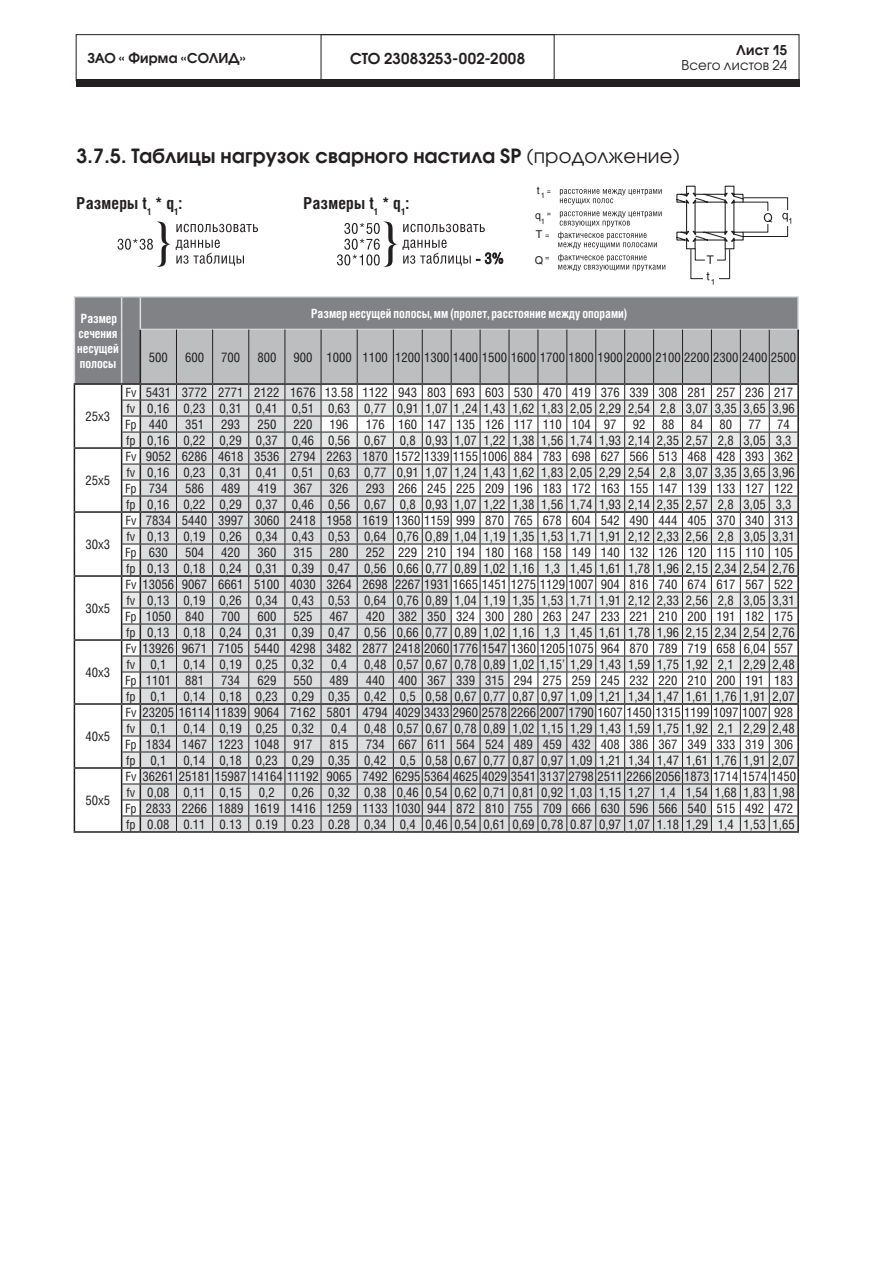
<style>
.page{position:relative;width:893px;height:1263px;background:#fff}
.page>*{position:absolute;margin:0;border:0;box-sizing:border-box;transform-origin:0 0}
.t1{font:600 19.5px "Avant Garde Gothic C";letter-spacing:.01em;color:#231f20}
.t2{font:700 16.5px "Helios Cond";letter-spacing:.01em;color:#231f20}
.t3{font:600 15px "Avant Garde Gothic C";letter-spacing:.015em;color:#231f20}
.t4{font:600 13.5px "Avant Garde Gothic C";letter-spacing:.01em;color:#231f20}
.t5{font:13.5px "Avant Garde Gothic C";letter-spacing:.01em;color:#231f20}
.t6{font:13.2px/16px "Helios Cond";color:#231f20}
.t7{font:700 12.75px/15px "Helios Cond";color:#fff;scale:.95 1}
.t8{font:10.65px "Helios";color:#231f20}
.s1{font-weight:400}
.s2{font-size:12.75px}
</style>
<div class="page">
<div style="left:76px;top:80px;width:723px;height:7px;background:#231f20"></div>
<svg style="left:75px;top:34px;width:725px;height:47px"></svg>
<div style="left:75px;top:297px;width:722px;height:86px;background:#808285"></div>
<hr style="left:74px;top:297px;width:1px;height:32px;background:#dcddde">
<hr style="left:74px;top:329px;width:1px;height:54px;background:#dcddde">
<hr style="left:74px;top:296px;width:48px;height:1px;background:#dcddde">
<hr style="left:121px;top:297px;width:1px;height:32px;background:#dcddde">
<svg style="left:122px;top:296px;width:18px;height:1px"></svg>
<hr style="left:140px;top:297px;width:1px;height:32px;background:#dcddde">
<hr style="left:140px;top:296px;width:36px;height:1px;background:#dcddde">
<hr style="left:176px;top:296px;width:37px;height:1px;background:#dcddde">
<hr style="left:213px;top:296px;width:36px;height:1px;background:#dcddde">
<hr style="left:249px;top:296px;width:36px;height:1px;background:#dcddde">
<hr style="left:285px;top:296px;width:36px;height:1px;background:#dcddde">
<hr style="left:321px;top:296px;width:36px;height:1px;background:#dcddde">
<hr style="left:357px;top:296px;width:36px;height:1px;background:#dcddde">
<svg style="left:393px;top:296px;width:376px;height:1px"></svg>
<hr style="left:769px;top:296px;width:30px;height:1px;background:#dcddde">
<hr style="left:797px;top:297px;width:2px;height:32px;background:#dcddde">
<hr style="left:74px;top:383px;width:48px;height:2px;background:#231f20">
<hr style="left:74px;top:447px;width:48px;height:2px;background:#231f20">
<hr style="left:74px;top:511px;width:48px;height:2px;background:#231f20">
<hr style="left:74px;top:575px;width:48px;height:2px;background:#231f20">
<hr style="left:74px;top:639px;width:48px;height:2px;background:#231f20">
<hr style="left:74px;top:703px;width:48px;height:2px;background:#231f20">
<svg style="left:74px;top:385px;width:1px;height:446px"></svg>
<hr style="left:74px;top:767px;width:48px;height:2px;background:#231f20">
<hr style="left:74px;top:831px;width:48px;height:2px;background:#231f20">
<svg style="left:121px;top:329px;width:678px;height:504px"></svg>
<hr style="left:769px;top:831px;width:30px;height:2px;background:#231f20">
<svg style="left:676px;top:185px;width:115px;height:100px"></svg>
<svg style="left:118px;top:221px;width:140px;height:46px"></svg>
<svg style="left:337px;top:221px;width:166px;height:46px"></svg>
<svg style="left:547px;top:189px;width:115px;height:16px"></svg>
<svg style="left:545px;top:211px;width:120px;height:60px"></svg>
<p class="t4" style="left:87px;top:50px;width:160px">ЗАО « Фирма «СОЛИД»</p>
<p class="t3" style="left:350px;top:49px;width:176px">СТО 23083253-002-2008</p>
<p class="t4" style="left:736px;top:42px;width:53px">Лист 15</p>
<p class="t5" style="left:681px;top:58px;width:107px">Всего листов 24</p>
<h1 class="t1" style="left:77px;top:144px;width:605px">3.7.5. Таблицы нагрузок сварного настила SP <span class="s1">(продолжение)</span></h1>
<p class="t2" style="left:77px;top:193px;width:107px">Размеры t<sub>1</sub> * q<sub>1</sub>:</p>
<p class="t2" style="left:303px;top:193px;width:107px">Размеры t<sub>1</sub> * q<sub>1</sub>:</p>
<p class="t8" style="left:537px;top:184px;width:10px">t<sub>1</sub></p>
<p class="t8" style="left:535px;top:209px;width:11px">q<sub>1</sub></p>
<p class="t8" style="left:536px;top:228px;width:8px">T</p>
<p class="t8" style="left:535px;top:253px;width:10px">Q</p>
<p class="t7" style="left:77px;top:310px;width:45px">Размер сечения несущей полосы</p>
<p class="t7" style="left:311px;top:305px;width:335px">Размер несущей полосы, мм (пролет, расстояние между опорами)</p>
<p class="t6" style="left:149px;top:349px;width:21px">500</p>
<p class="t6" style="left:185px;top:349px;width:21px">600</p>
<p class="t6" style="left:221px;top:349px;width:21px">700</p>
<p class="t6" style="left:257px;top:349px;width:21px">800</p>
<p class="t6" style="left:293px;top:349px;width:504px">900 1000 1100 1200 1300 1400 1500 1600 1700 1800 1900 2000 2100 2200 2300 2400 2500</p>
<p class="t6" style="left:86px;top:408px;width:26px">25x3</p>
<p class="t6" style="left:86px;top:472px;width:26px">25x5</p>
<p class="t6" style="left:86px;top:536px;width:26px">30x3</p>
<p class="t6" style="left:86px;top:600px;width:26px">30x5</p>
<p class="t6" style="left:86px;top:664px;width:26px">40x3</p>
<p class="t6" style="left:86px;top:728px;width:26px">40x5</p>
<p class="t6" style="left:86px;top:792px;width:26px">50x5</p>
<p class="t6" style="left:125px;top:384px;width:671px"><span class="s2">Fv</span> 5431 3772 2771 2122 1676 13.58 1122 943 803 693 603 530 470 419 376 339 308 281 257 236 217 <span class="s2">fv</span> 0,16 0,23 0,31 0,41 0,51 0,63 0,77 0,91 1,07 1 ,24 1,43 1,62 1,83 2,05 2,29 2,54 2,8 3,07 3,35 3,65 3,96<br><span class="s2">Fp</span> 440</p>
<p class="t6" style="left:126px;top:416px;width:667px;text-align:right">176 160 147 135 126 117 110 104 97 92 88 84 80 77 74<br><span class="s2">fp</span> 0,16 0,22 0,29 0,37 0,46 0,56 0,67 0,8 0,93 1,07 1,22 1,38 1,56 1,74 1,93 2,14 2,35 2,57 2,8 3,05 3,3</p>
<p class="t6" style="left:185px;top:416px;width:21px">351</p>
<p class="t6" style="left:221px;top:416px;width:21px">293</p>
<p class="t6" style="left:257px;top:416px;width:21px">250</p>
<p class="t6" style="left:293px;top:416px;width:21px">220</p>
<p class="t6" style="left:330px;top:416px;width:21px">196</p>
<p class="t6" style="left:125px;top:448px;width:671px"><span class="s2">Fv</span> 9052 6286 4618 3536 2794 2263 1870 1572 1339 1155 1006 884 783 698 627 566 513 468 428 393 362 <span class="s2">fv</span> 0,16 0,23 0,31 0,41 0,51 0,63 0,77 0,91 1,07 1,24 1,43 1,62 1,83 2,05 2,29 2,54 2,8 3,07 3,35 3,65 3,96<br><span class="s2">Fp</span> 734</p>
<p class="t6" style="left:126px;top:480px;width:668px;text-align:right">293 266 245 225 209 196 183 172 163 155 147 139 133 127 122<br><span class="s2">fp</span> 0,16 0,22 0,29 0,37 0,46 0,56 0,67 0,8 0,93 1,07 1,22 1,38 1,56 1,74 1,93 2,14 2,35 2,57 2,8 3,05 3,3</p>
<p class="t6" style="left:185px;top:480px;width:21px">586</p>
<p class="t6" style="left:221px;top:480px;width:21px">489</p>
<p class="t6" style="left:257px;top:480px;width:21px">419</p>
<p class="t6" style="left:293px;top:480px;width:21px">367</p>
<p class="t6" style="left:330px;top:480px;width:21px">326</p>
<p class="t6" style="left:125px;top:512px;width:671px"><span class="s2">Fv</span> 7834 5440 3997 3060 2418 1958 1619 1360 1159 999 870 765 678 604 542 490 444 405 370 340 313 <span class="s2">fv</span> 0,13 0,19 0,26 0,34 0,43 0,53 0,64 0,76 O,89 1,04 1,19 1,35 1,53 1,71 1,91 2,12 2,33 2,56 2,8 3,05 3,31<br><span class="s2">Fp</span> 630</p>
<p class="t6" style="left:126px;top:544px;width:670px;text-align:right">252 229 210 194 180 168 158 149 140 132 126 120 115 110 105<br><span class="s2">fp</span> 0,13 0,18 0,24 0,31 0,39 0,47 0,56 0,66 0,77 0,89 1,02 1,16 1,3 1,45 1,61 1,78 1,96 2,15 2,34 2,54 2,76</p>
<p class="t6" style="left:185px;top:544px;width:21px">504</p>
<p class="t6" style="left:221px;top:544px;width:21px">420</p>
<p class="t6" style="left:257px;top:544px;width:21px">360</p>
<p class="t6" style="left:293px;top:544px;width:21px">315</p>
<p class="t6" style="left:330px;top:544px;width:21px">280</p>
<p class="t6" style="left:125px;top:576px;width:671px"><span class="s2">Fv</span> 13056 9067 6661 5100 4030 3264 2698 2267 1931 1665 1451 1275 1129 1007 904 816 740 674 617 567 522 <span class="s2">fv</span> 0,13 0,19 0,26 0,34 0,43 0,53 0,64 0,76 0,89 1,04 1,19 1,35 1,53 1,71 1,91 2,12 2,33 2,56 2,8 3,05 3,31<br><span class="s2">Fp</span> 1050 840</p>
<p class="t6" style="left:126px;top:608px;width:670px;text-align:right">420 382 350 324 300 280 263 247 233 221 210 200 191 182 175<br><span class="s2">fp</span> 0,13 0,18 0,24 0,31 0,39 0,47 0,56 0,66 0,77 0,89 1,02 1,16 1,3 1,45 1,61 1,78 1,96 2,15 2,34 2,54 2,76</p>
<p class="t6" style="left:221px;top:608px;width:21px">700</p>
<p class="t6" style="left:257px;top:608px;width:21px">600</p>
<p class="t6" style="left:293px;top:608px;width:21px">525</p>
<p class="t6" style="left:330px;top:608px;width:21px">467</p>
<p class="t6" style="left:126px;top:640px;width:669px"><span class="s2">Fv</span> 13926 9671 7105 5440 4298 3482 2877 2418 2060 1776 1547 1360 1205 1075 964 870 789 719 658 6,04 557 <span class="s2">fv</span> 0,1</p>
<p class="t6" style="left:183px;top:656px;width:132px">0,14 0,19 0,25 0,32</p>
<p class="t6" style="left:331px;top:656px;width:17px">0,4</p>
<p class="t6" style="left:364px;top:656px;width:432px">0,48 0,57 0,67 0,78 0,89 1,02 1,15’ 1,29 1,43 1,59 1,75 1,92 2,1 2,29 2,48</p>
<p class="t6" style="left:125px;top:672px;width:80px"><span class="s2">Fp</span> 1101 881</p>
<p class="t6" style="left:221px;top:672px;width:21px">734</p>
<p class="t6" style="left:257px;top:672px;width:21px">629</p>
<p class="t6" style="left:293px;top:672px;width:21px">550</p>
<p class="t6" style="left:330px;top:672px;width:21px">489</p>
<p class="t6" style="left:366px;top:672px;width:429px">440 400 367 339 315 294 275 259 245 232 220 210 200 191 183</p>
<p class="t6" style="left:126px;top:688px;width:42px"><span class="s2">fp</span> 0,1</p>
<p class="t6" style="left:183px;top:688px;width:613px">0,14 0,18 0,23 0,29 0,35 0,42 0,5 0,58 0,67 0,77 0,87 0,97 1,09 1,21 1,34 1,47 1,61 1,76 1,91 2,07</p>
<p class="t6" style="left:126px;top:704px;width:669px"><span class="s2">Fv</span> 23205 16114 11839 9064 7162 5801 4794 4029 3433 2960 2578 2266 2007 1790 1607 1450 1315 1199 1097 1007 928 <span class="s2">fv</span> 0,1</p>
<p class="t6" style="left:183px;top:720px;width:132px">0,14 0,19 0,25 0,32</p>
<p class="t6" style="left:331px;top:720px;width:17px">0,4</p>
<p class="t6" style="left:364px;top:720px;width:432px">0,48 0,57 0,67 0,78 0,89 1,02 1,15 1,29 1,43 1,59 1,75 1,92 2,1 2,29 2,48</p>
<p class="t6" style="left:125px;top:736px;width:189px"><span class="s2">Fp</span> 1834 1467 1223 1048 917</p>
<p class="t6" style="left:330px;top:736px;width:21px">815</p>
<p class="t6" style="left:366px;top:736px;width:429px">734 667 611 564 524 489 459 432 408 386 367 349 333 319 306</p>
<p class="t6" style="left:126px;top:752px;width:42px"><span class="s2">fp</span> 0,1</p>
<p class="t6" style="left:183px;top:752px;width:613px">0,14 0,18 0,23 0,29 0,35 0,42 0,5 0,58 0,67 0,77 0,87 0,97 1,09 1,21 1,34 1,47 1,61 1,76 1,91 2,07</p>
<p class="t6" style="left:126px;top:768px;width:672px"><span class="s2">Fv</span> 36261 25181 15987 14164 11192 9065 7492 6295 5364 4625 4029 3541 3137 2798 2511 2266 2056 1873 1714 1574 1450 <span class="s2">fv</span> 0,08 0,11 0,15</p>
<p class="t6" style="left:125px;top:784px;width:671px;text-indent:167px">0,26 0,32 0,38 0,46 0,54 0,62 0,71 0,81 0,92 1,03 1,15 1,27 1,4 1,54 1,68 1,83 1,98<br><span class="s2">Fp</span> 2833 2266 1889 1619 1416 1259 1133 1030 944 872 810 755 709 666 630 596 566 540 515 492 472 <span class="s2">fp</span> 0.08 0.11 0.13 0.19 0.23 0.28 0,34 0,4 0,46 0,54 0,61 0,69 0,78 0.87 0,97 1,07 1.18 1,29 1,4 1,53 1,65</p>
<p class="t6" style="left:259px;top:784px;width:17px">0,2</p>
</div>
